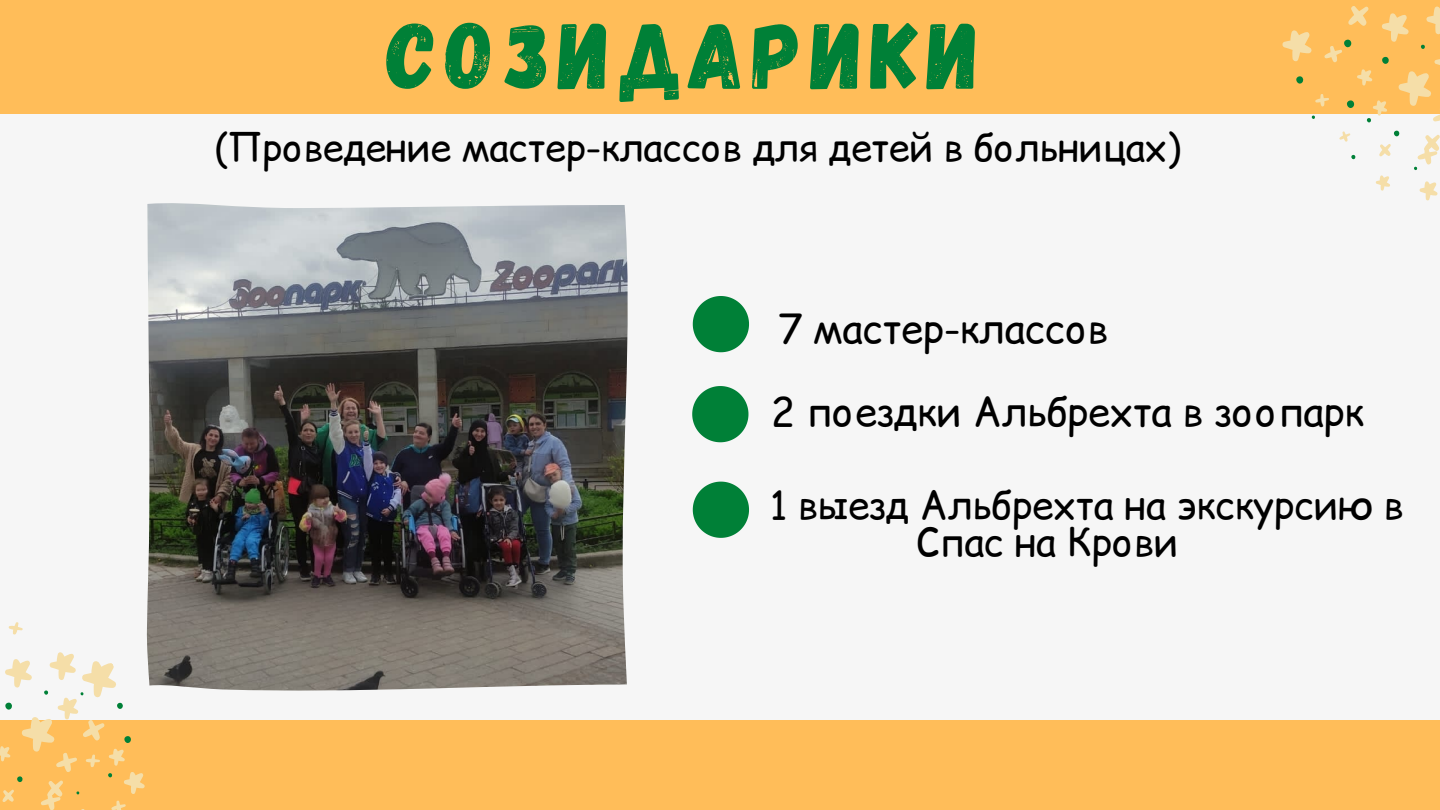
<style>
.page{position:relative;width:1440px;height:810px;background:#f6f6f6}
.page>*{position:absolute;margin:0;border:0;box-sizing:border-box;transform-origin:0 0}
.t1{font:93.5px "Gagalin";letter-spacing:.09em;color:#008037}
.t2{font:40px "Comic Relief";letter-spacing:-.01em;color:#000}
.t3{font:39px/36.8px "Comic Relief";letter-spacing:-.01em;color:#000}
.t4{font:38px "Comic Relief";letter-spacing:-.01em;color:#000}
</style>
<div class="page">
<div style="left:1px;top:720px;width:1439px;height:90px;background:#ffbd59"></div>
<div style="left:0;top:0;width:1440px;height:114px;background:#ffbd59"></div>
<svg style="left:693px;top:296px;width:56px;height:56px"></svg>
<svg style="left:0;top:652px;width:145px;height:158px"></svg>
<svg style="left:8px;top:622px;width:15px;height:13px"></svg>
<svg style="left:1282px;top:6px;width:158px;height:195px"></svg>
<img style="left:147px;top:203px;width:480px;height:488px">
<svg style="left:692px;top:386px;width:56px;height:56px"></svg>
<svg style="left:693px;top:482px;width:56px;height:56px"></svg>
<p class="t1" style="left:387px;top:-5px;width:593px">СОЗИДАРИКИ</p>
<p class="t4" style="left:214px;top:119px;width:968px">(Проведение мастер-классов для детей в больницах)</p>
<p class="t2" style="left:778px;top:299px;width:332px">7 мастер-классов</p>
<p class="t2" style="left:771px;top:382px;width:595px">2 поездки Альбрехта в зоопарк</p>
<p class="t3" style="left:916px;top:485px;width:489px;text-indent:-146px">1 выезд Альбрехта на экскурсию в<br>Спас на Крови</p>
</div>
